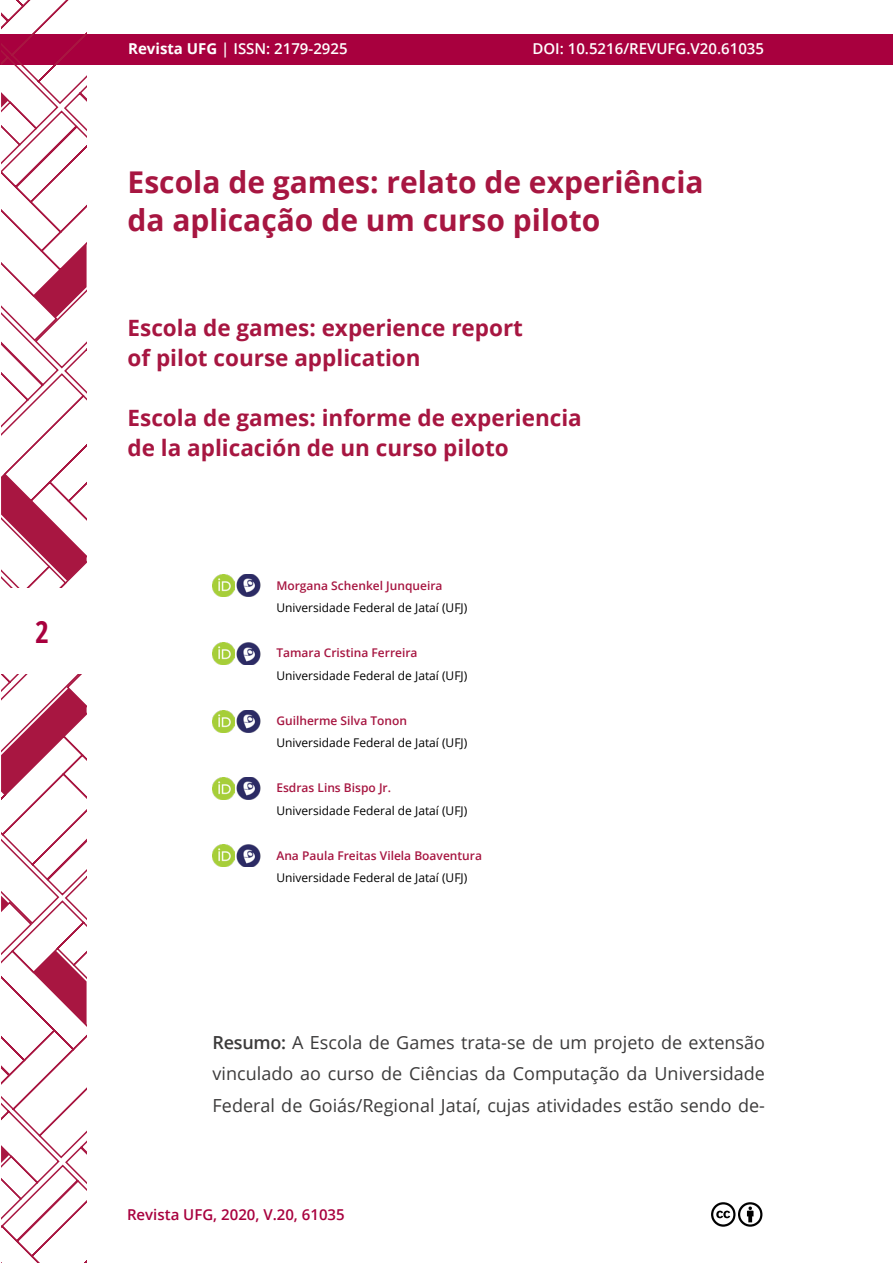
<style>
.page{position:relative;width:893px;height:1263px;background:#fff}
.page>*{position:absolute;margin:0;border:0;box-sizing:border-box;transform-origin:0 0}
.t1{font:700 30px/37.5px "Open Sans";color:#a71641}
.t2{font:700 30px "Open Sans Condensed";color:#a8003e}
.t3{font:700 22.5px/30px "Open Sans";color:#a71641}
.t4{font:18px/31.5px "Open Sans";color:#3c3b3b;text-align:justify}
.t5{font:600 15px "Open Sans";color:#fff}
.t6{font:600 15px "Open Sans";color:#a8003e}
.t7{font:12px "Open Sans";color:#000}
.t8{font:600 12px "Open Sans";color:#a71641}
.s1{font-weight:700}
.s2{font-weight:600}
</style>
<div class="page">
<div style="left:0;top:34px;width:893px;height:30px;background:#a8003e"></div>
<svg style="left:711px;top:1202px;width:52px;height:25px"></svg>
<svg style="left:1px;top:0;width:86px;height:1263px"></svg>
<div style="left:0;top:589px;width:91px;height:85px;background:#fff"></div>
<img style="left:213px;top:643px;width:20px;height:22px">
<img style="left:233px;top:643px;width:28px;height:22px">
<img style="left:213px;top:574px;width:20px;height:22px">
<img style="left:233px;top:574px;width:28px;height:22px">
<img style="left:213px;top:710px;width:20px;height:22px">
<img style="left:233px;top:710px;width:28px;height:22px">
<img style="left:213px;top:777px;width:20px;height:22px">
<img style="left:233px;top:777px;width:28px;height:22px">
<img style="left:213px;top:845px;width:20px;height:22px">
<img style="left:233px;top:845px;width:28px;height:22px">
<h1 class="t2" style="left:35px;top:611px;width:15px">2</h1>
<p class="t5" style="left:128px;top:38px;width:221px"><span class="s1">Revista UFG</span> | ISSN: 2179-2925</p>
<p class="t5" style="left:532px;top:38px;width:233px">DOI: 10.5216/REVUFG.V20.61035</p>
<h1 class="t1" style="left:128px;top:163px;width:578px">Escola de games: relato de experiência da aplicação de um curso piloto</h1>
<p class="t3" style="left:128px;top:312px;width:397px">Escola de games: experience report of pilot course application</p>
<p class="t3" style="left:128px;top:402px;width:456px">Escola de games: informe de experiencia de la aplicación de un curso piloto</p>
<p class="t8" style="left:276px;top:577px;width:168px">Morgana Schenkel Junqueira</p>
<p class="t7" style="left:276px;top:600px;width:192px">Universidade Federal de Jataí (UFJ)</p>
<p class="t8" style="left:276px;top:645px;width:143px">Tamara Cristina Ferreira</p>
<p class="t7" style="left:276px;top:667px;width:192px">Universidade Federal de Jataí (UFJ)</p>
<p class="t8" style="left:276px;top:712px;width:132px">Guilherme Silva Tonon</p>
<p class="t7" style="left:276px;top:735px;width:192px">Universidade Federal de Jataí (UFJ)</p>
<p class="t8" style="left:276px;top:780px;width:116px">Esdras Lins Bispo Jr.</p>
<p class="t7" style="left:276px;top:802px;width:192px">Universidade Federal de Jataí (UFJ)</p>
<p class="t8" style="left:276px;top:847px;width:207px">Ana Paula Freitas Vilela Boaventura</p>
<p class="t7" style="left:276px;top:870px;width:192px">Universidade Federal de Jataí (UFJ)</p>
<p class="t4" style="left:213px;top:1026px;width:554px"><span class="s2">Resumo:</span> A Escola de Games trata-se de um projeto de extensão vinculado ao curso de Ciências da Computação da Universidade Federal de Goiás/Regional Jataí, cujas atividades estão sendo de-</p>
<p class="t6" style="left:127px;top:1204px;width:219px">Revista UFG, 2020, V.20, 61035</p>
</div>
